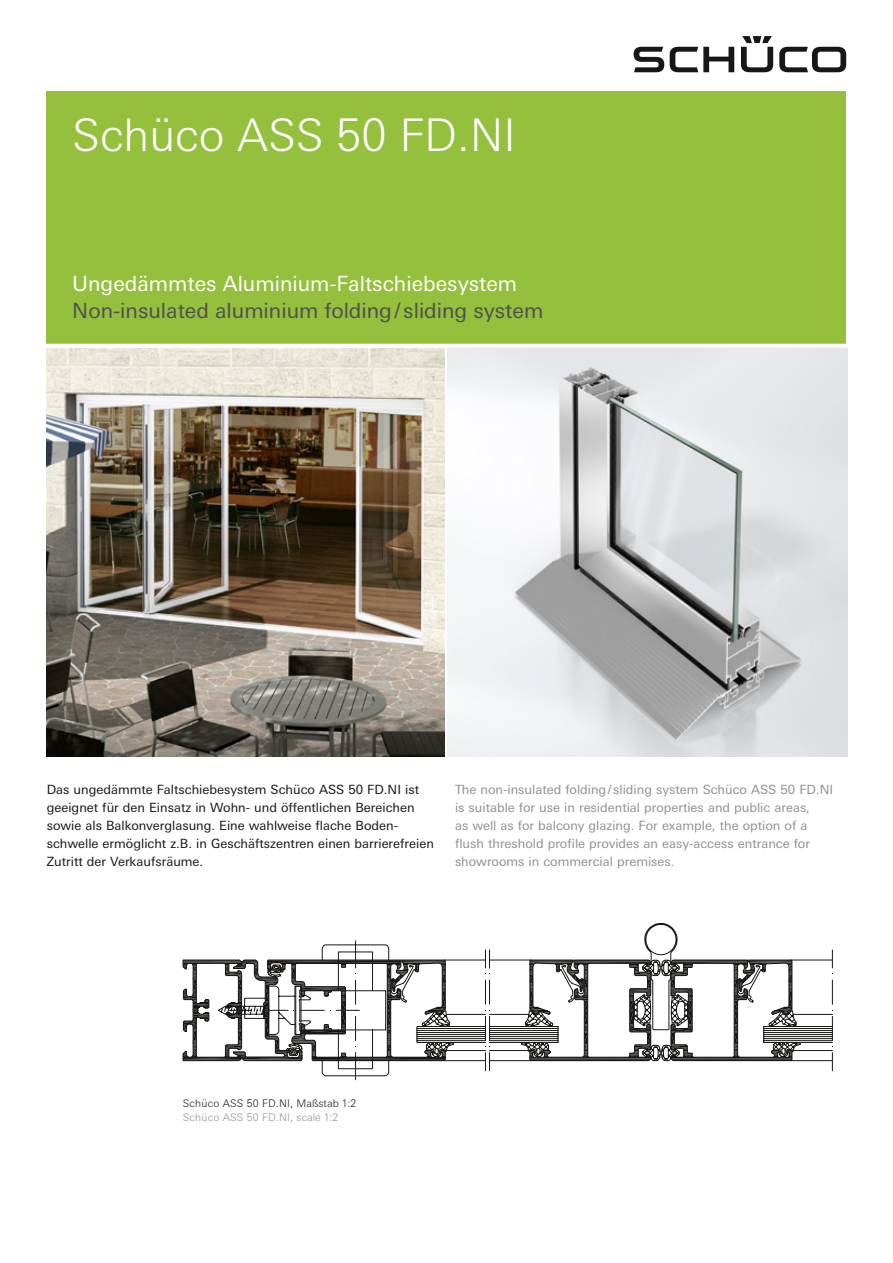
<style>
.page{position:relative;width:893px;height:1263px;background:#fff}
.page>*{position:absolute;margin:0;border:0;box-sizing:border-box;transform-origin:0 0}
.t1{font:300 45px "Univers For Schueco 330";color:#fff}
.t2{font:21px "Univers For Schueco 430 Reg";color:#4f4f4e}
.t3{font:21px "Univers For Schueco 430 Reg";color:#fff}
.t4{font:12.75px/18px "Univers For Schueco 430 Reg";color:#8f908f}
.t5{font:12.75px/18px "Univers For Schueco 430 Reg";color:#181715}
.t6{font:300 10.5px "Univers For Schueco 330";letter-spacing:.02em;color:#181715}
.t7{font:300 10.5px "Univers For Schueco 330";letter-spacing:.02em;color:#8f908f}
</style>
<div class="page">
<div style="left:47px;top:91px;width:799px;height:255px;background:#95c03d"></div>
<svg style="left:634px;top:36px;width:212px;height:36px"></svg>
<img style="left:47px;top:348px;width:397px;height:409px">
<img style="left:448px;top:347px;width:399px;height:410px">
<svg style="left:321px;top:923px;width:357px;height:27px"></svg>
<svg style="left:183px;top:950px;width:650px;height:130px"></svg>
<hr style="left:36px;top:344px;width:837px;height:3px;background:#fff">
<h1 class="t1" style="left:72px;top:109px;width:445px">Schüco ASS 50 FD.NI</h1>
<h2 class="t3" style="left:72px;top:272px;width:446px">Ungedämmtes Aluminium-Faltschiebesystem</h2>
<h2 class="t2" style="left:72px;top:299px;width:473px">Non-insulated aluminium folding/ sliding system</h2>
<p class="t5" style="left:47px;top:780px;width:389px">Das ungedämmte Faltschiebesystem Schüco ASS 50 FD.NI ist geeignet für den Einsatz in Wohn- und öffentlichen Bereichen sowie als Balkonverglasung. Eine wahlweise flache Boden&shy;schwelle ermöglicht z.B. in Geschäftszentren einen barrierefreien Zutritt der Verkaufsräume.</p>
<p class="t4" style="left:455px;top:780px;width:380px">The non-insulated folding/ sliding system Schüco ASS 50 FD.NI is suitable for use in residential properties and public areas,<br>as well as for balcony glazing. For example, the option of a flush threshold profile provides an easy-access entrance for showrooms in commercial premises.</p>
<p class="t6" style="left:183px;top:1097px;width:175px">Schüco ASS 50 FD.NI, Maßstab 1:2</p>
<p class="t7" style="left:183px;top:1111px;width:157px">Schüco ASS 50 FD.NI, scale 1:2</p>
</div>
